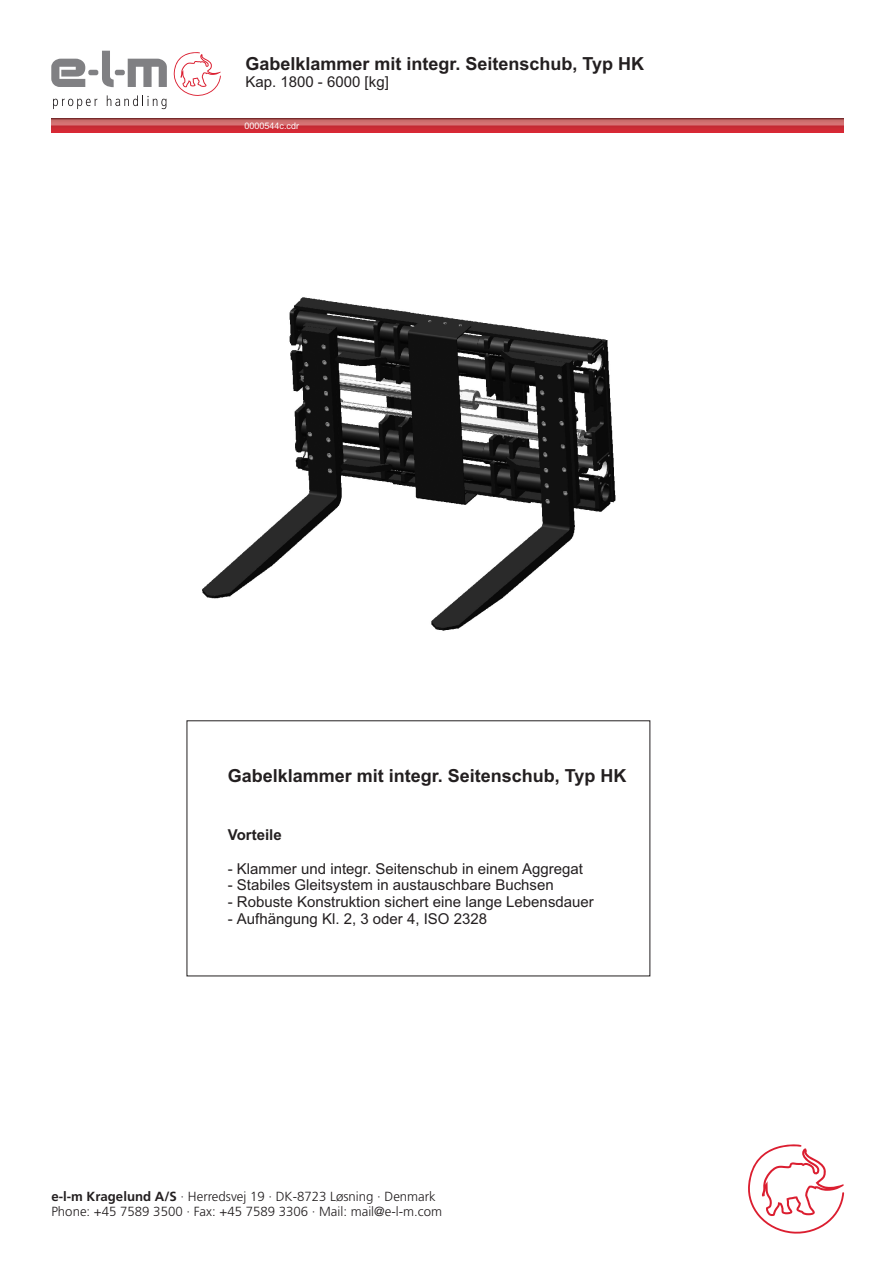
<style>
.page{position:relative;width:893px;height:1263px;background:#fff}
.page>*{position:absolute;margin:0;border:0;box-sizing:border-box;transform-origin:0 0}
.t1{font:700 18px "Arial";color:#231f20}
.t2{font:15px "Arial";color:#231f20}
.t3{font:700 15px "Arial";color:#231f20}
.t4{font:300 13.2px/15.3px "Frutiger LT Com";color:#231f20}
.t5{font:9px "Arial";color:#fff}
.s1{font-style:inherit}
</style>
<div class="page">
<svg style="left:173px;top:52px;width:48px;height:44px"></svg>
<div style="left:88px;top:70px;width:10px;height:5px;background:#808083;border-radius:2px"></div>
<div style="left:115px;top:70px;width:10px;height:5px;background:#808083;border-radius:2px"></div>
<svg style="left:53px;top:99px;width:44px;height:10px"></svg>
<svg style="left:107px;top:95px;width:59px;height:14px"></svg>
<svg style="left:51px;top:59px;width:34px;height:28px"></svg>
<svg style="left:128px;top:59px;width:39px;height:28px"></svg>
<svg style="left:102px;top:51px;width:12px;height:36px"></svg>
<img style="left:51px;top:119px;width:792px;height:14px">
<svg style="left:748px;top:1144px;width:96px;height:90px"></svg>
<svg style="left:187px;top:720px;width:463px;height:256px"></svg>
<img style="left:202px;top:297px;width:414px;height:334px">
<p class="t1" style="left:245px;top:57px;width:400px">Gabelklammer mit integr. Seitenschub, Typ HK</p>
<p class="t2" style="left:245px;top:76px;width:145px">Kap. 1800 - 6000 [kg]</p>
<p class="t5" style="left:245px;top:123px;width:56px">0000544c.cdr</p>
<p class="t1" style="left:228px;top:769px;width:400px">Gabelklammer mit integr. Seitenschub, Typ HK</p>
<p class="t3" style="left:228px;top:829px;width:55px">Vorteile</p>
<p class="t2" style="left:228px;top:879px;width:327px">- Stabiles Gleitsystem in austauschbare Buchsen</p>
<p class="t2" style="left:228px;top:896px;width:368px">- Robuste Konstruktion sichert eine lange Lebensdauer</p>
<p class="t2" style="left:228px;top:863px;width:357px">- Klammer und integr. Seitenschub in einem Aggregat</p>
<p class="t2" style="left:228px;top:913px;width:261px">- Aufhängung Kl. 2, 3 oder 4, ISO 2328</p>
<p class="t4" style="left:51px;top:1190px;width:392px"><span class="s1">e-l-m Kragelund A/S</span> · Herredsvej 19 · DK-8723 Løsning · Denmark<br>Phone: +45 7589 3500 · Fax: +45 7589 3306 · Mail: mail@e-l-m.com</p>
</div>
